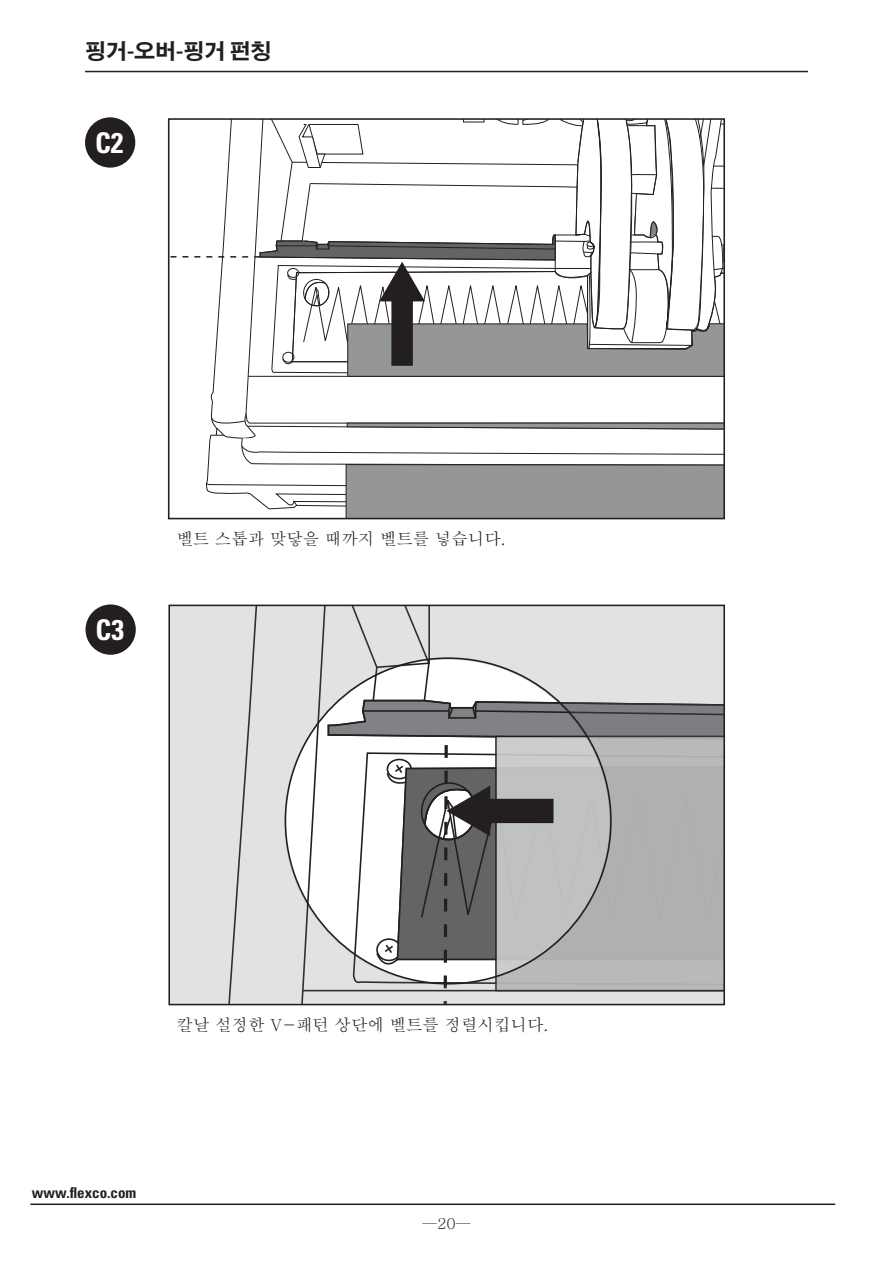
<style>
.page{position:relative;width:893px;height:1263px;background:#fff}
.page>*{position:absolute;margin:0;border:0;box-sizing:border-box;transform-origin:0 0}
.t1{font:700 condensed 28.5px "Univers LT Std";color:#fff}
.t2{font:700 21px "Adobe Gothic Std";color:#231f20}
.t3{font:500 16.5px "Adobe Myungjo Std";color:#231f20}
.t4{font:700 condensed 15px "Univers LT Std";color:#231f20}
.t5{font:500 15px "Adobe Myungjo Std";color:#231f20}
</style>
<div class="page">
<svg style="left:171px;top:121px;width:551px;height:395px"></svg>
<div style="left:168px;top:118px;width:557px;height:401px;border:2px solid #231f20"></div>
<svg style="left:171px;top:608px;width:156px;height:394px;background:#dfdfe0"></svg>
<svg style="left:327px;top:608px;width:395px;height:394px"></svg>
<div style="left:168px;top:605px;width:557px;height:400px;border:2px solid #231f20"></div>
<hr style="left:30px;top:1203px;width:805px;height:2px;background:#231f20">
<hr style="left:85px;top:71px;width:723px;height:1px;background:#231f20">
<div style="left:86px;top:604px;width:50px;height:51px;background:#231f20;border-radius:50%"></div>
<div style="left:85px;top:117px;width:50px;height:51px;background:#231f20;border-radius:50%"></div>
<p class="t2" style="left:85px;top:39px;width:188px">핑거-오버-핑거 펀칭</p>
<h1 class="t1" style="left:95px;top:125px;width:30px">C2</h1>
<h1 class="t1" style="left:96px;top:612px;width:30px">C3</h1>
<p class="t3" style="left:176px;top:530px;width:331px">벨트 스톱과 맞닿을 때까지 벨트를 넣습니다.</p>
<p class="t3" style="left:177px;top:1016px;width:373px">칼날 설정한 V-패턴 상단에 벨트를 정렬시킵니다.</p>
<p class="t4" style="left:32px;top:1183px;width:106px">www.flexco.com</p>
<p class="t5" style="left:422px;top:1216px;width:50px">—20—</p>
</div>
